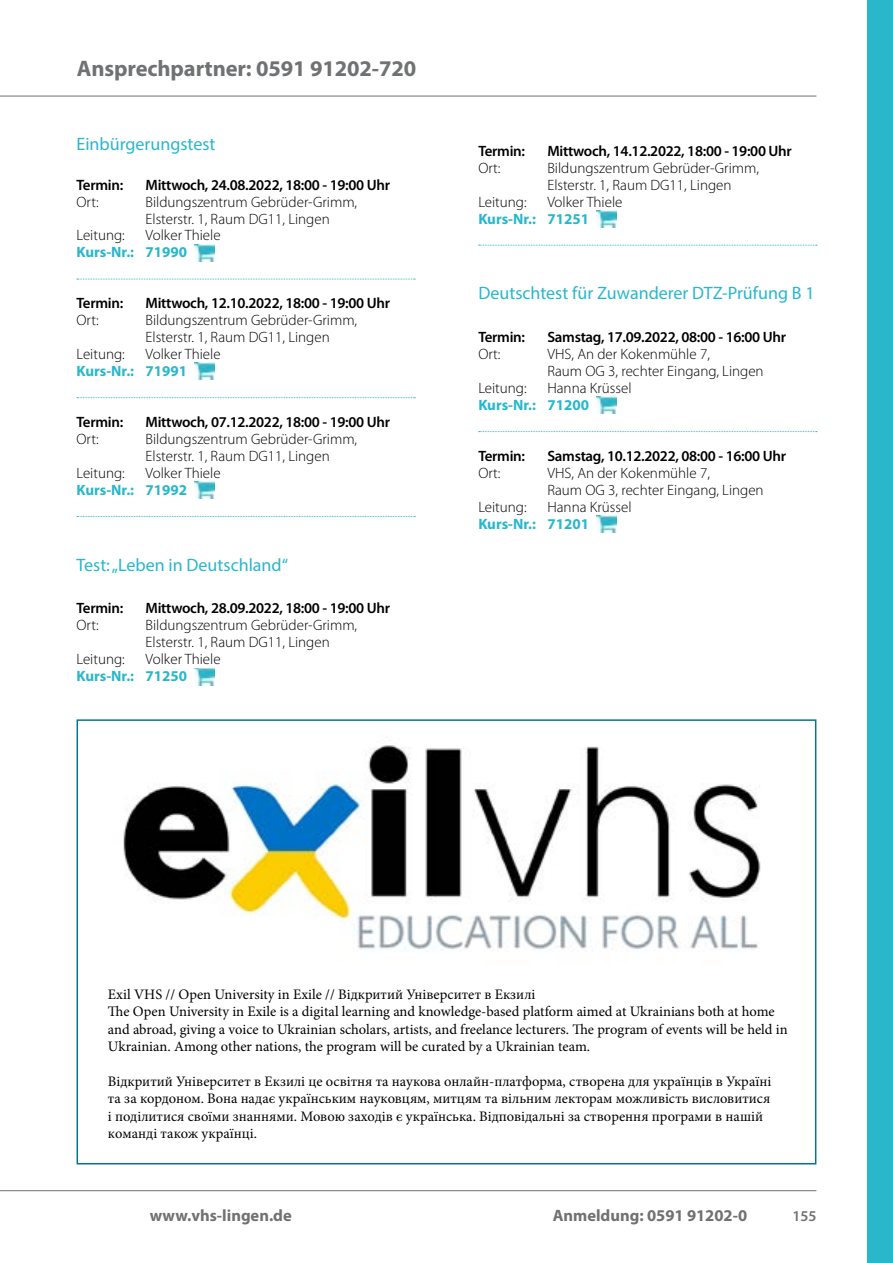
<style>
.page{position:relative;width:893px;height:1263px;background:#fff}
.page>*{position:absolute;margin:0;border:0;box-sizing:border-box;transform-origin:0 0}
.t1{font:700 22.5px "Myriad Pro";letter-spacing:-.005em;color:#707172}
.t2{font:18px "Myriad Pro";color:#28b7cb}
.t3{font:700 16.5px "Myriad Pro";color:#707172}
.t4{font:300 15px/17px "Myriad Pro";color:#000}
.t5{font:600 15px "Myriad Pro";letter-spacing:-.02em;color:#000}
.t6{font:700 15px "Myriad Pro";color:#28b7cb}
.t7{font:600 15px "Myriad Pro";color:#707172}
.t8{font:14.55px/17.4px "Minion Pro";color:#000}
</style>
<div class="page">
<hr style="left:0;top:96px;width:816px;height:1px;background:#707172">
<hr style="left:0;top:1190px;width:816px;height:1px;background:#707172">
<div style="left:867px;top:0;width:26px;height:1263px;background:#28b7cb"></div>
<svg style="left:77px;top:279px;width:338px;height:1px"></svg>
<svg style="left:77px;top:397px;width:338px;height:1px"></svg>
<svg style="left:77px;top:516px;width:338px;height:1px"></svg>
<img style="left:195px;top:244px;width:20px;height:17px">
<img style="left:195px;top:363px;width:20px;height:17px">
<img style="left:195px;top:481px;width:20px;height:17px">
<img style="left:195px;top:668px;width:20px;height:17px">
<svg style="left:479px;top:245px;width:338px;height:1px"></svg>
<svg style="left:479px;top:431px;width:338px;height:1px"></svg>
<img style="left:596px;top:210px;width:21px;height:17px">
<img style="left:596px;top:397px;width:21px;height:17px">
<img style="left:596px;top:515px;width:21px;height:17px">
<img style="left:123px;top:745px;width:638px;height:205px">
<div style="left:77px;top:719px;width:739px;height:445px;border:2px solid #00778c"></div>
<h1 class="t1" style="left:77px;top:54px;width:341px">Ansprechpartner: 0591 91202-720</h1>
<p class="t2" style="left:77px;top:132px;width:140px">Einbürgerungstest</p>
<p class="t5" style="left:77px;top:176px;width:48px">Termin:</p>
<p class="t5" style="left:146px;top:176px;width:246px">Mittwoch, 24.08.2022, 18:00 - 19:00 Uhr</p>
<p class="t4" style="left:77px;top:193px;width:24px">Ort:</p>
<p class="t4" style="left:146px;top:193px;width:213px">Bildungszentrum Gebrüder-Grimm,<br>Elsterstr. 1, Raum DG11, Lingen</p>
<p class="t4" style="left:77px;top:227px;width:50px">Leitung:</p>
<p class="t4" style="left:146px;top:227px;width:77px">Volker Thiele</p>
<p class="t6" style="left:77px;top:243px;width:112px">Kurs-Nr.: 71990</p>
<p class="t5" style="left:77px;top:295px;width:48px">Termin:</p>
<p class="t5" style="left:146px;top:295px;width:246px">Mittwoch, 12.10.2022, 18:00 - 19:00 Uhr</p>
<p class="t4" style="left:77px;top:312px;width:24px">Ort:</p>
<p class="t4" style="left:146px;top:312px;width:213px">Bildungszentrum Gebrüder-Grimm,<br>Elsterstr. 1, Raum DG11, Lingen</p>
<p class="t4" style="left:77px;top:345px;width:50px">Leitung:</p>
<p class="t4" style="left:146px;top:345px;width:77px">Volker Thiele</p>
<p class="t6" style="left:77px;top:361px;width:112px">Kurs-Nr.: 71991</p>
<p class="t5" style="left:77px;top:414px;width:48px">Termin:</p>
<p class="t5" style="left:146px;top:414px;width:246px">Mittwoch, 07.12.2022, 18:00 - 19:00 Uhr</p>
<p class="t4" style="left:77px;top:430px;width:24px">Ort:</p>
<p class="t4" style="left:146px;top:430px;width:213px">Bildungszentrum Gebrüder-Grimm,<br>Elsterstr. 1, Raum DG11, Lingen</p>
<p class="t4" style="left:77px;top:464px;width:50px">Leitung:</p>
<p class="t4" style="left:146px;top:464px;width:77px">Volker Thiele</p>
<p class="t6" style="left:77px;top:480px;width:112px">Kurs-Nr.: 71992</p>
<p class="t2" style="left:77px;top:553px;width:213px">Test: „Leben in Deutschland“</p>
<p class="t5" style="left:77px;top:600px;width:48px">Termin:</p>
<p class="t5" style="left:146px;top:600px;width:246px">Mittwoch, 28.09.2022, 18:00 - 19:00 Uhr</p>
<p class="t4" style="left:77px;top:617px;width:24px">Ort:</p>
<p class="t4" style="left:146px;top:617px;width:213px">Bildungszentrum Gebrüder-Grimm,<br>Elsterstr. 1, Raum DG11, Lingen</p>
<p class="t4" style="left:77px;top:651px;width:50px">Leitung:</p>
<p class="t4" style="left:146px;top:651px;width:77px">Volker Thiele</p>
<p class="t6" style="left:77px;top:666px;width:112px">Kurs-Nr.: 71250</p>
<p class="t5" style="left:478px;top:142px;width:48px">Termin:</p>
<p class="t5" style="left:547px;top:142px;width:246px">Mittwoch, 14.12.2022, 18:00 - 19:00 Uhr</p>
<p class="t4" style="left:478px;top:159px;width:24px">Ort:</p>
<p class="t4" style="left:547px;top:159px;width:213px">Bildungszentrum Gebrüder-Grimm,<br>Elsterstr. 1, Raum DG11, Lingen</p>
<p class="t4" style="left:478px;top:193px;width:50px">Leitung:</p>
<p class="t4" style="left:547px;top:193px;width:77px">Volker Thiele</p>
<p class="t6" style="left:478px;top:209px;width:112px">Kurs-Nr.: 71251</p>
<p class="t2" style="left:478px;top:282px;width:338px">Deutschtest für Zuwanderer DTZ-Prüfung B 1</p>
<p class="t5" style="left:478px;top:329px;width:48px">Termin:</p>
<p class="t5" style="left:547px;top:329px;width:240px">Samstag, 17.09.2022, 08:00 - 16:00 Uhr</p>
<p class="t4" style="left:478px;top:345px;width:24px">Ort:</p>
<p class="t4" style="left:547px;top:345px;width:218px">VHS, An der Kokenmühle 7,<br>Raum OG 3, rechter Eingang, Lingen</p>
<p class="t4" style="left:478px;top:379px;width:50px">Leitung:</p>
<p class="t4" style="left:547px;top:379px;width:86px">Hanna Krüssel</p>
<p class="t6" style="left:478px;top:395px;width:112px">Kurs-Nr.: 71200</p>
<p class="t5" style="left:478px;top:447px;width:48px">Termin:</p>
<p class="t5" style="left:547px;top:447px;width:240px">Samstag, 10.12.2022, 08:00 - 16:00 Uhr</p>
<p class="t4" style="left:478px;top:464px;width:24px">Ort:</p>
<p class="t4" style="left:547px;top:464px;width:218px">VHS, An der Kokenmühle 7,<br>Raum OG 3, rechter Eingang, Lingen</p>
<p class="t4" style="left:478px;top:498px;width:50px">Leitung:</p>
<p class="t4" style="left:547px;top:498px;width:86px">Hanna Krüssel</p>
<p class="t6" style="left:478px;top:514px;width:112px">Kurs-Nr.: 71201</p>
<p class="t8" style="left:108px;top:985px;width:681px">Exil VHS // Open University in Exile // Відкритий Університет в Екзилі<br>The Open University in Exile is a digital learning and knowledge-based platform aimed at Ukrainians both at home and abroad, giving a voice to Ukrainian scholars, artists, and freelance lecturers. The program of events will be held in Ukrainian. Among other nations, the program will be curated by a Ukrainian team.</p>
<p class="t8" style="left:108px;top:1073px;width:665px">Відкритий Університет в Екзилі це освітня та наукова онлайн-платформа, створена для українців в Україні та за кордоном. Вона надає українським науковцям, митцям та вільним лекторам можливість висловитися і поділитися своїми знаннями. Мовою заходів є українська. Відповідальні за створення програми в нашій команді також українці.</p>
<p class="t3" style="left:150px;top:1204px;width:144px">www.vhs-lingen.de</p>
<p class="t3" style="left:553px;top:1204px;width:196px">Anmeldung: 0591 91202-0</p>
<p class="t7" style="left:792px;top:1208px;width:26px">155</p>
</div>
